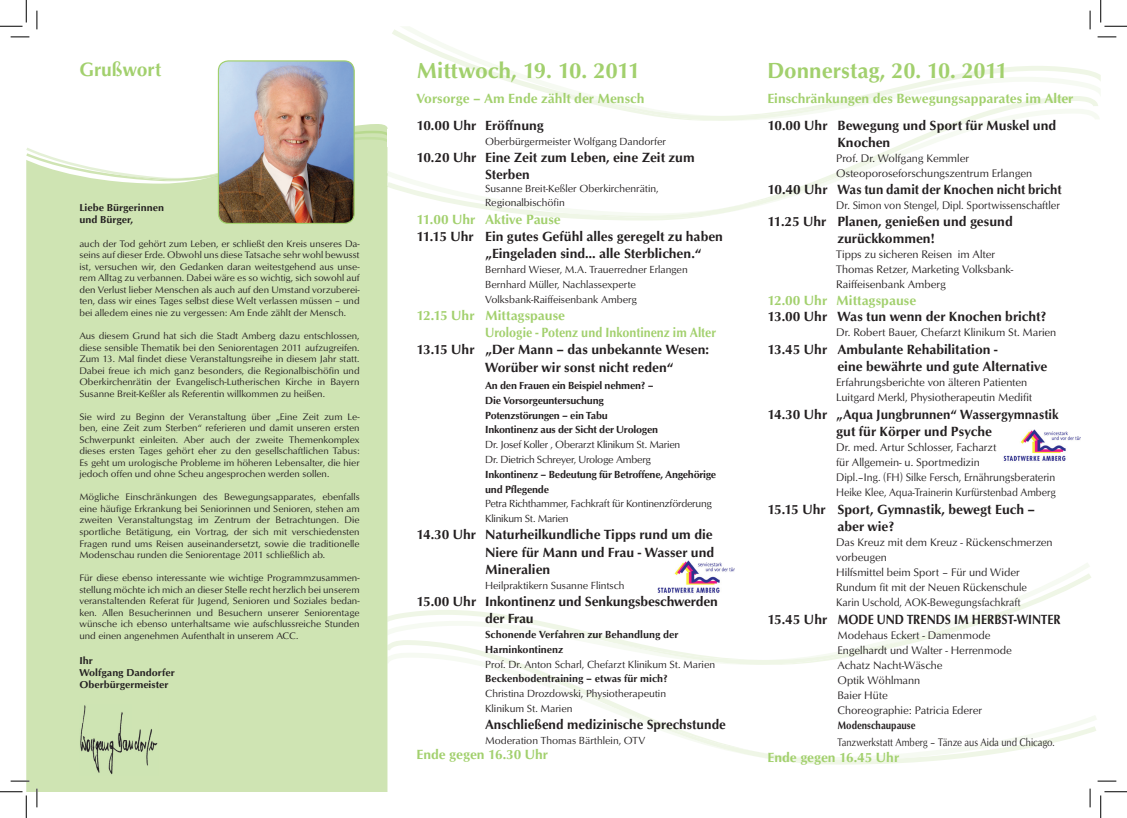
<style>
.page{position:relative;width:1127px;height:818px;background:#fff}
.page>*{position:absolute;margin:0;border:0;box-sizing:border-box;transform-origin:0 0}
.t1{font:700 22.5px "Opus";color:#a2d06d}
.t2{font:700 20px "Opus";color:#a2d06d;scale:.95 1}
.t3{font:700 13.75px/17.2px "Opus";color:#231f20}
.t4{font:700 13.75px/17.2px "Opus";color:#a2d06d}
.t5{font:11.25px/15px "Opus";color:#231f20}
.t6{font:11.25px "Opus";color:#231f20;scale:.96 1}
.t7{font:11.25px "Opus";color:#231f20;scale:.85 1}
.t8{font:700 11.25px "Opus";color:#231f20;scale:.85 1}
.t9{font:10.62px/14.8px "Opus";letter-spacing:-.005em;color:#231f20}
.t10{font:700 10.62px/14.8px "Opus";letter-spacing:-.02em;color:#231f20}
.t11{font:700 10.62px/14.8px "Opus";color:#231f20}
.t12{font:700 10.38px/12.4px "Opus";color:#231f20}
.t13{font:9.75px/11.5px "Opus";color:#231f20;text-align:justify}
</style>
<div class="page">
<svg style="left:387px;top:562px;width:702px;height:78px"></svg>
<svg style="left:612px;top:637px;width:303px;height:3px"></svg>
<svg style="left:387px;top:640px;width:553px;height:124px"></svg>
<svg style="left:387px;top:653px;width:709px;height:107px"></svg>
<svg style="left:613px;top:707px;width:299px;height:55px"></svg>
<div style="left:26px;top:124px;width:361px;height:668px;background:#cfe4b3"></div>
<svg style="left:399px;top:26px;width:701px;height:80px"></svg>
<svg style="left:567px;top:93px;width:304px;height:3px"></svg>
<svg style="left:387px;top:96px;width:710px;height:124px"></svg>
<svg style="left:387px;top:109px;width:712px;height:107px"></svg>
<svg style="left:26px;top:131px;width:364px;height:56px"></svg>
<svg style="left:570px;top:163px;width:299px;height:55px"></svg>
<img style="left:218px;top:61px;width:136px;height:162px">
<div style="left:218px;top:60px;width:136px;height:164px;border:1px solid #a2d06d;border-radius:10px"></div>
<img style="left:79px;top:705px;width:80px;height:71px">
<hr style="left:387px;top:129px;width:3px;height:17px;background:#fff">
<img style="left:1003px;top:429px;width:76px;height:32px">
<img style="left:657px;top:561px;width:77px;height:34px">
<svg style="left:11px;top:36px;width:18px;height:2px"></svg>
<svg style="left:1097px;top:36px;width:18px;height:2px"></svg>
<svg style="left:11px;top:780px;width:18px;height:2px"></svg>
<svg style="left:1097px;top:780px;width:18px;height:2px"></svg>
<svg style="left:36px;top:11px;width:2px;height:18px"></svg>
<svg style="left:36px;top:788px;width:2px;height:19px"></svg>
<svg style="left:1088px;top:11px;width:2px;height:18px"></svg>
<svg style="left:1089px;top:788px;width:1px;height:19px"></svg>
<svg style="left:0;top:0;width:27px;height:27px"></svg>
<svg style="left:0;top:791px;width:27px;height:27px"></svg>
<svg style="left:1100px;top:0;width:26px;height:27px"></svg>
<svg style="left:1100px;top:791px;width:26px;height:27px"></svg>
<h2 class="t2" style="left:79px;top:58px;width:87px">Grußwort</h2>
<h1 class="t1" style="left:416px;top:57px;width:225px">Mittwoch, 19. 10. 2011</h1>
<h3 class="t4" style="left:416px;top:89px;width:229px">Vorsorge – Am Ende zählt der Mensch</h3>
<h3 class="t4" style="left:767px;top:89px;width:307px">Einschränkungen des Bewegungsapparates im Alter</h3>
<h1 class="t1" style="left:767px;top:57px;width:242px">Donnerstag, 20. 10. 2011</h1>
<p class="t12" style="left:79px;top:201px;width:86px">Liebe Bürgerinnen und Bürger,</p>
<p class="t13" style="left:79px;top:238px;width:281px">auch der Tod gehört zum Leben, er schließt den Kreis unseres Da&shy;seins auf dieser Erde. Obwohl uns diese Tatsache sehr wohl bewusst ist, versuchen wir, den Gedanken daran weitestgehend aus unse&shy;rem Alltag zu verbannen. Dabei wäre es so wichtig, sich sowohl auf den Verlust lieber Menschen als auch auf den Umstand vorzuberei&shy;ten, dass wir eines Tages selbst diese Welt verlassen müssen – und bei alledem eines nie zu vergessen: Am Ende zählt der Mensch.</p>
<p class="t13" style="left:79px;top:330px;width:281px">Aus diesem Grund hat sich die Stadt Amberg dazu entschlossen, diese sensible Thematik bei den Seniorentagen 2011 aufzugreifen.<br>Zum 13. Mal findet diese Veranstaltungsreihe in diesem Jahr statt.<br>Dabei freue ich mich ganz besonders, die Regionalbischöfin und Oberkirchenrätin der Evangelisch-Lutherischen Kirche in Bayern Susanne Breit-Keßler als Referentin willkommen zu heißen.</p>
<p class="t13" style="left:79px;top:411px;width:281px">Sie wird zu Beginn der Veranstaltung über „Eine Zeit zum Le&shy;ben, eine Zeit zum Sterben“ referieren und damit unseren ersten Schwerpunkt einleiten. Aber auch der zweite Themenkomplex dieses ersten Tages gehört eher zu den gesellschaftlichen Tabus:<br>Es geht um urologische Probleme im höheren Lebensalter, die hier jedoch offen und ohne Scheu angesprochen werden sollen.</p>
<p class="t13" style="left:79px;top:491px;width:281px">Mögliche Einschränkungen des Bewegungsapparates, ebenfalls eine häufige Erkrankung bei Seniorinnen und Senioren, stehen am zweiten Veranstaltungstag im Zentrum der Betrachtungen. Die sportliche Betätigung, ein Vortrag, der sich mit verschiedensten Fragen rund ums Reisen auseinandersetzt, sowie die traditionelle Modenschau runden die Seniorentage 2011 schließlich ab.</p>
<p class="t13" style="left:79px;top:572px;width:281px">Für diese ebenso interessante wie wichtige Programmzusammen&shy;stellung möchte ich mich an dieser Stelle recht herzlich bei unserem veranstaltenden Referat für Jugend, Senioren und Soziales bedan&shy;ken. Allen Besucherinnen und Besuchern unserer Seniorentage wünsche ich ebenso unterhaltsame wie aufschlussreiche Stunden und einen angenehmen Aufenthalt in unserem ACC.</p>
<p class="t12" style="left:79px;top:654px;width:97px">Ihr<br>Wolfgang Dandorfer<br>Oberbürgermeister</p>
<h3 class="t3" style="left:416px;top:117px;width:129px">10.00 Uhr Eröffnung</h3>
<p class="t9" style="left:485px;top:134px;width:182px">Oberbürgermeister Wolfgang Dandorfer</p>
<h3 class="t3" style="left:485px;top:149px;width:211px;text-indent:-69px">10.20 Uhr Eine Zeit zum Leben, eine Zeit zum<br>Sterben</h3>
<p class="t9" style="left:485px;top:181px;width:175px">Susanne Breit-Keßler Oberkirchenrätin,<br>Regionalbischöfin</p>
<h3 class="t4" style="left:416px;top:210px;width:146px">11.00 Uhr Aktive Pause</h3>
<h3 class="t3" style="left:485px;top:228px;width:239px;text-indent:-69px">11.15 Uhr Ein gutes Gefühl alles geregelt zu haben „Eingeladen sind… alle Sterblichen.“</h3>
<p class="t9" style="left:485px;top:262px;width:204px">Bernhard Wieser, M.A. Trauerredner Erlangen<br>Bernhard Müller, Nachlassexperte<br>Volksbank-Raiffeisenbank Amberg</p>
<h3 class="t4" style="left:485px;top:306px;width:232px;text-indent:-69px">12.15 Uhr Mittagspause<br>Urologie - Potenz und Inkontinenz im Alter</h3>
<h3 class="t3" style="left:485px;top:341px;width:225px;text-indent:-69px">13.15 Uhr „Der Mann – das unbekannte Wesen:<br>Worüber wir sonst nicht reden“</h3>
<p class="t10" style="left:485px;top:378px;width:174px">An den Frauen ein Beispiel nehmen? –<br>Die Vorsorgeuntersuchung<br>Potenzstörungen – ein Tabu<br>Inkontinenz aus der Sicht der Urologen</p>
<p class="t9" style="left:485px;top:437px;width:197px">Dr. Josef Koller , Oberarzt Klinikum St. Marien<br>Dr. Dietrich Schreyer, Urologe Amberg</p>
<p class="t10" style="left:485px;top:467px;width:233px">Inkontinenz – Bedeutung für Betroffene, Angehörige und Pflegende</p>
<p class="t9" style="left:485px;top:496px;width:228px">Petra Richthammer, Fachkraft für Kontinenzförderung<br>Klinikum St. Marien</p>
<h3 class="t3" style="left:485px;top:526px;width:230px;text-align:justify;text-indent:-69px">14.30 Uhr Naturheilkundliche Tipps rund um die Niere für Mann und Frau - Wasser und Mineralien</h3>
<p class="t9" style="left:485px;top:578px;width:141px">Heilpraktikern Susanne Flintsch</p>
<h3 class="t3" style="left:485px;top:593px;width:234px;text-indent:-69px">15.00 Uhr Inkontinenz und Senkungsbeschwerden der Frau</h3>
<p class="t11" style="left:485px;top:627px;width:195px">Schonende Verfahren zur Behandlung der<br>Harninkontinenz</p>
<p class="t9" style="left:485px;top:656px;width:231px">Prof. Dr. Anton Scharl, Chefarzt Klinikum St. Marien</p>
<p class="t11" style="left:485px;top:671px;width:184px">Beckenbodentraining – etwas für mich?</p>
<p class="t9" style="left:485px;top:686px;width:182px">Christina Drozdowski, Physiotherapeutin<br>Klinikum St. Marien</p>
<h3 class="t3" style="left:485px;top:716px;width:242px">Anschließend medizinische Sprechstunde</h3>
<p class="t9" style="left:485px;top:733px;width:162px">Moderation Thomas Bärthlein, OTV</p>
<h3 class="t4" style="left:416px;top:746px;width:133px">Ende gegen 16.30 Uhr</h3>
<h3 class="t3" style="left:837px;top:117px;width:220px;text-indent:-70px">10.00 Uhr Bewegung und Sport für Muskel und<br>Knochen</h3>
<p class="t5" style="left:836px;top:151px;width:197px">Prof. Dr. Wolfgang Kemmler<br>Osteoporoseforschungszentrum Erlangen</p>
<h3 class="t3" style="left:767px;top:181px;width:296px">10.40 Uhr Was tun damit der Knochen nicht bricht</h3>
<p class="t6" style="left:836px;top:199px;width:234px">Dr. Simon von Stengel, Dipl. Sportwissenschaftler</p>
<h3 class="t3" style="left:767px;top:212px;width:247px;text-align:center">11.25 Uhr Planen, genießen und gesund zurückkommen!</h3>
<p class="t5" style="left:836px;top:247px;width:178px">Tipps zu sicheren Reisen im Alter<br>Thomas Retzer, Marketing Volksbank-<br>Raiffeisenbank Amberg</p>
<h3 class="t4" style="left:767px;top:291px;width:150px">12.00 Uhr Mittagspause</h3>
<h3 class="t3" style="left:767px;top:308px;width:280px">13.00 Uhr Was tun wenn der Knochen bricht?</h3>
<p class="t5" style="left:836px;top:325px;width:222px">Dr. Robert Bauer, Chefarzt Klinikum St. Marien</p>
<h3 class="t3" style="left:837px;top:340px;width:211px;text-indent:-70px">13.45 Uhr Ambulante Rehabilitation -<br>eine bewährte und gute Alternative</h3>
<p class="t5" style="left:836px;top:375px;width:197px">Erfahrungsberichte von älteren Patienten<br>Luitgard Merkl, Physiotherapeutin Medifit</p>
<h3 class="t3" style="left:767px;top:405px;width:293px;text-align:center">14.30 Uhr „Aqua Jungbrunnen“ Wassergymnastik gut für Körper und Psyche</h3>
<p class="t5" style="left:836px;top:439px;width:221px">Dr. med. Artur Schlosser, Facharzt<br>für Allgemein- u. Sportmedizin<br>Dipl.–Ing. (FH) Silke Fersch, Ernährungsberaterin Heike Klee, Aqua-Trainerin Kurfürstenbad Amberg</p>
<h3 class="t3" style="left:837px;top:500px;width:199px;text-indent:-70px">15.15 Uhr Sport, Gymnastik, bewegt Euch – aber wie?</h3>
<p class="t5" style="left:836px;top:534px;width:218px">Das Kreuz mit dem Kreuz - Rückenschmerzen vorbeugen<br>Hilfsmittel beim Sport – Für und Wider Rundum fit mit der Neuen Rückenschule Karin Uschold, AOK-Bewegungsfachkraft</p>
<h3 class="t3" style="left:767px;top:610px;width:295px">15.45 Uhr MODE UND TRENDS IM HERBST-WINTER</h3>
<p class="t5" style="left:837px;top:627px;width:176px">Modehaus Eckert - Damenmode<br>Engelhardt und Walter - Herrenmode<br>Achatz Nacht-Wäsche<br>Optik Wöhlmann<br>Baier Hüte<br>Choreographie: Patricia Ederer</p>
<p class="t8" style="left:837px;top:719px;width:93px">Modenschaupause</p>
<p class="t7" style="left:837px;top:736px;width:257px">Tanzwerkstatt Amberg – Tänze aus Aida und Chicago.</p>
<h3 class="t4" style="left:767px;top:748px;width:133px">Ende gegen 16.45 Uhr</h3>
</div>
